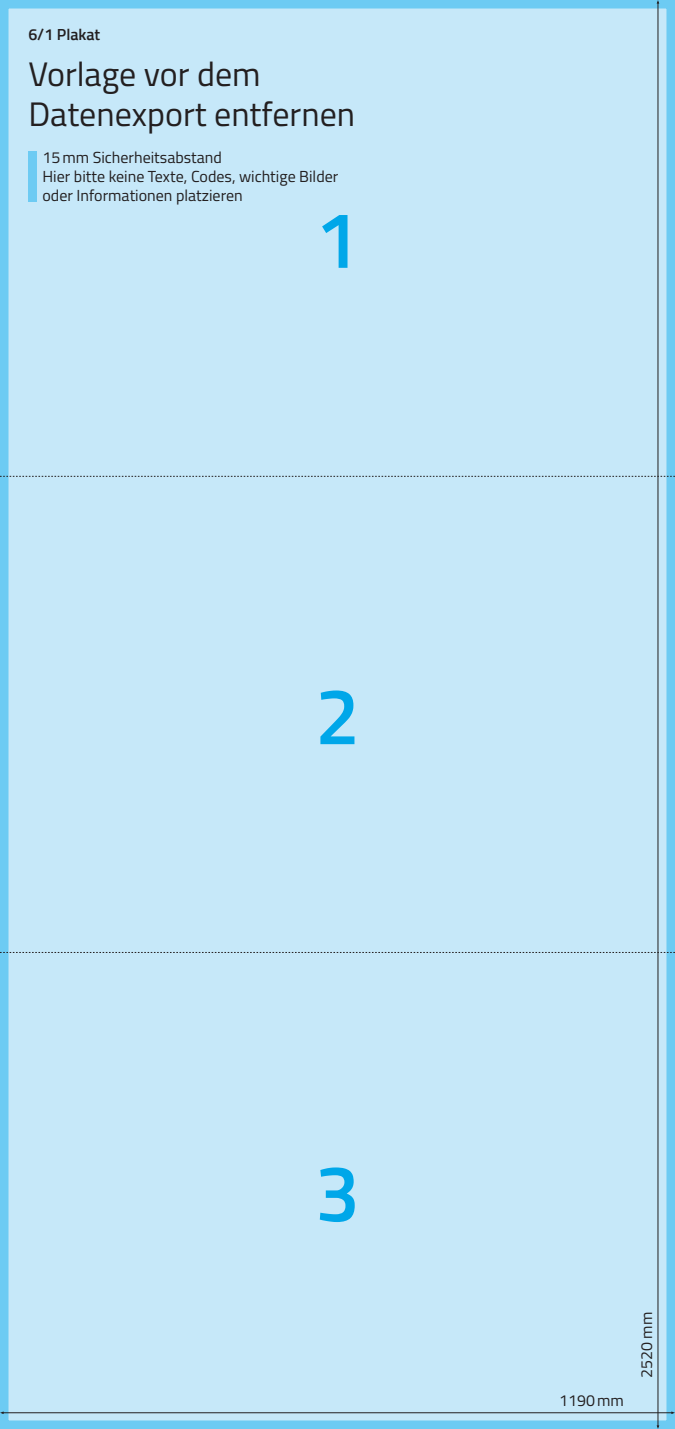
<style>
.page{position:relative;width:675px;height:1429px;background:#fff}
.page>*{position:absolute;margin:0;border:0;box-sizing:border-box;transform-origin:0 0}
.t1{font:600 80px "Titillium";color:#00a7e9}
.t2{font:34px/40px "Titillium";color:#231f20}
.t3{font:16px/19.2px "Titillium";color:#231f20}
.t4{font:600 16px "Titillium";color:#231f20}
</style>
<div class="page">
<div style="left:4px;top:4px;width:666px;height:1420px;background:#c6e8f9"></div>
<div style="left:0;top:0;width:675px;height:1429px;border:9px solid #6dcbf3"></div>
<div style="left:28px;top:151px;width:9px;height:51px;background:#6dcbf3"></div>
<hr style="left:657px;top:2px;width:1px;height:1425px;background:#231f20">
<hr style="left:2px;top:1412px;width:671px;height:1px;background:#231f20">
<svg style="left:0;top:476px;width:675px;height:1px"></svg>
<svg style="left:0;top:952px;width:675px;height:1px"></svg>
<p class="t4" style="left:28px;top:23px;width:73px">6/1 Plakat</p>
<h2 class="t2" style="left:28px;top:52px;width:328px">Vorlage vor dem<br>Datenexport entfernen</h2>
<p class="t3" style="left:42px;top:147px;width:297px">15mm Sicherheitsabstand<br>Hier bitte keine Texte, Codes, wichtige Bilder oder Informationen platzieren</p>
<h1 class="t1" style="left:315px;top:180px;width:46px">1</h1>
<h1 class="t1" style="left:315px;top:656px;width:46px">2</h1>
<h1 class="t1" style="left:315px;top:1133px;width:46px">3</h1>
<p class="t3" style="left:559px;top:1390px;width:66px">1190mm</p>
<p class="t3" style="left:636px;top:1378px;width:68px;rotate:-90deg">2520 mm</p>
</div>
